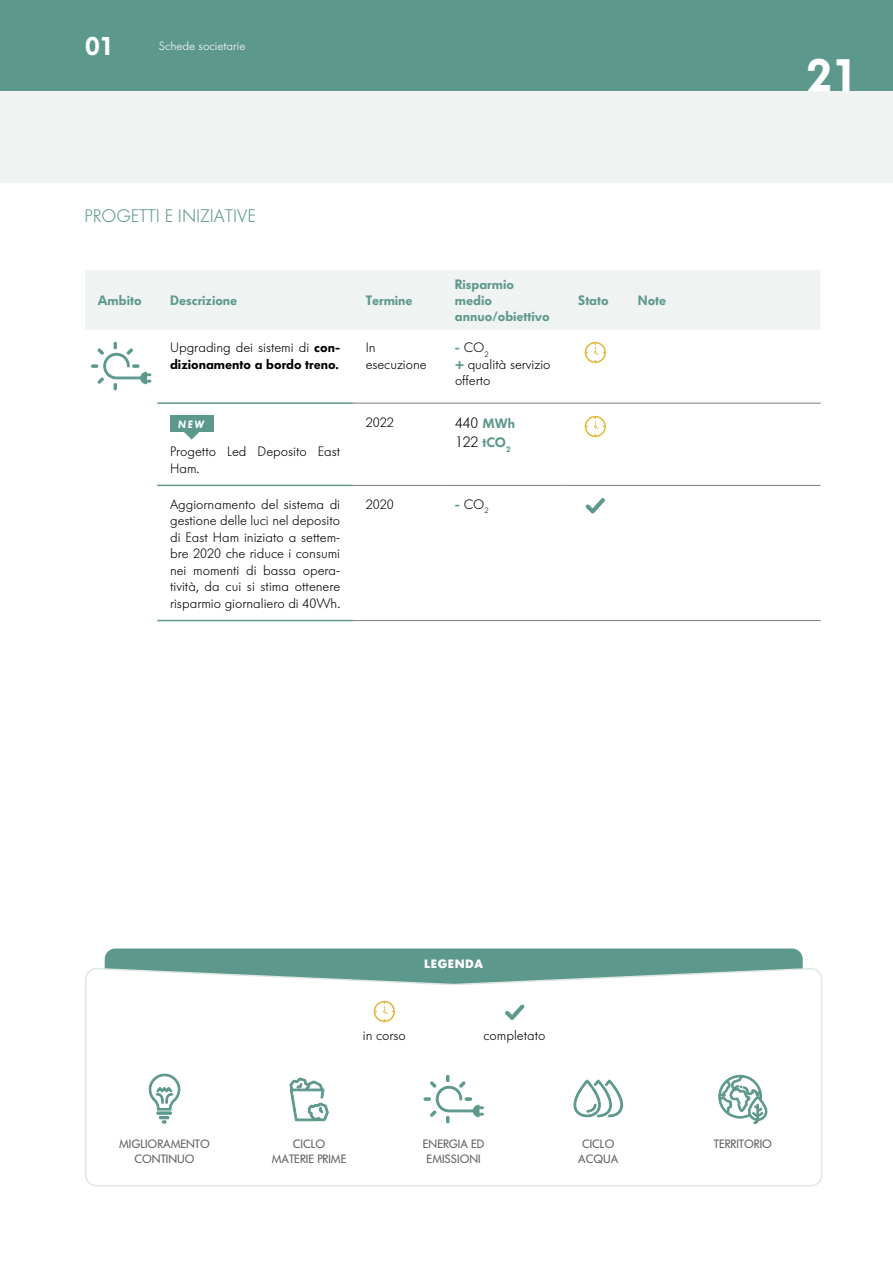
<style>
.page{position:relative;width:893px;height:1263px;background:#fff}
.page>*{position:absolute;margin:0;border:0;box-sizing:border-box;transform-origin:0 0}
.t1{font:600 45px "Futura Serie BQ";color:#fff}
.t2{font:600 25.5px "Futura Serie BQ";color:#fff}
.t3{font:300 18px "Futura Serie BQ";color:#5d988c}
.t4{font:300 15px/19.5px "Futura Serie BQ";color:#000}
.t5{font:300 13.5px/16.5px "Futura Serie BQ";color:#000}
.t6{font:600 13.5px/16.2px "Futura Serie BQ";color:#5d988c}
.t7{font:600 13.5px/16.5px "Futura Serie BQ";color:#000}
.t8{font:12px/15px "Futura Serie BQ";color:#636363;text-align:center}
.t9{font:300 12px "Futura Serie BQ";color:#fff}
.t10{font:700 12px "Futura Serie BQ";letter-spacing:.05em;color:#fff}
.t11{font:italic 600 10.5px "Futura Serie BQ";color:#fff}
.s1{font-weight:300}
.s2{font-weight:600;color:#5d988c}
.s3{font-weight:600;font-size:13.5px;color:#5d988c}
</style>
<div class="page">
<div style="left:0;top:0;width:893px;height:91px;background:#5d988c"></div>
<div style="left:0;top:91px;width:893px;height:91px;background:#eff3f1"></div>
<div style="left:105px;top:948px;width:698px;height:184px;background:#5d988c;border-radius:11px"></div>
<div style="left:86px;top:969px;width:736px;height:217px;background:#fff;border-radius:11px"></div>
<div style="left:85px;top:968px;width:737px;height:218px;border:2px solid #dfe7e4;border-radius:11px"></div>
<svg style="left:573px;top:1079px;width:51px;height:39px"></svg>
<svg style="left:290px;top:1077px;width:39px;height:45px"></svg>
<svg style="left:718px;top:1074px;width:50px;height:50px"></svg>
<svg style="left:374px;top:1001px;width:21px;height:21px"></svg>
<svg style="left:505px;top:1004px;width:20px;height:16px"></svg>
<svg style="left:423px;top:1074px;width:61px;height:50px"></svg>
<svg style="left:149px;top:1073px;width:32px;height:51px"></svg>
<div style="left:85px;top:270px;width:736px;height:60px;background:#eff3f1"></div>
<hr style="left:353px;top:403px;width:89px;height:1px;background:#7c7c7c">
<hr style="left:353px;top:485px;width:89px;height:1px;background:#7c7c7c">
<hr style="left:353px;top:620px;width:89px;height:1px;background:#7c7c7c">
<hr style="left:442px;top:403px;width:124px;height:1px;background:#7c7c7c">
<hr style="left:442px;top:485px;width:124px;height:1px;background:#7c7c7c">
<hr style="left:442px;top:620px;width:124px;height:1px;background:#7c7c7c">
<hr style="left:566px;top:403px;width:59px;height:1px;background:#7c7c7c">
<hr style="left:566px;top:485px;width:59px;height:1px;background:#7c7c7c">
<hr style="left:566px;top:620px;width:59px;height:1px;background:#7c7c7c">
<hr style="left:625px;top:403px;width:196px;height:1px;background:#7c7c7c">
<hr style="left:625px;top:485px;width:196px;height:1px;background:#7c7c7c">
<hr style="left:625px;top:620px;width:196px;height:1px;background:#7c7c7c">
<hr style="left:157px;top:402px;width:196px;height:2px;background:#5d988c">
<hr style="left:157px;top:485px;width:196px;height:1px;background:#5d988c">
<hr style="left:157px;top:620px;width:196px;height:1px;background:#5d988c">
<svg style="left:91px;top:341px;width:60px;height:50px"></svg>
<svg style="left:585px;top:342px;width:21px;height:21px"></svg>
<div style="left:170px;top:416px;width:43px;height:16px;background:#5d988c"></div>
<svg style="left:184px;top:432px;width:15px;height:8px"></svg>
<svg style="left:585px;top:416px;width:21px;height:21px"></svg>
<svg style="left:585px;top:498px;width:20px;height:16px"></svg>
<h2 class="t2" style="left:85px;top:32px;width:31px">01</h2>
<p class="t9" style="left:159px;top:39px;width:88px">Schede societarie</p>
<h3 class="t3" style="left:84px;top:205px;width:173px">PROGETTI E INIZIATIVE</h3>
<p class="t6" style="left:98px;top:292px;width:45px">Ambito</p>
<p class="t6" style="left:170px;top:292px;width:69px">Descrizione</p>
<p class="t6" style="left:366px;top:292px;width:48px">Termine</p>
<p class="t6" style="left:455px;top:276px;width:96px">Risparmio medio annuo/obiettivo</p>
<p class="t7" style="left:170px;top:340px;width:172px"><span class="s1">Upgrading dei sistemi di</span> con&shy;dizionamento a bordo treno.</p>
<p class="t5" style="left:366px;top:340px;width:62px">In esecuzione</p>
<p class="t5" style="left:455px;top:340px;width:97px"><span class="s2">-</span> CO<sub>2<br></sub><span class="s2">+</span> qualità servizio offerto</p>
<p class="t11" style="left:178px;top:418px;width:28px">NEW</p>
<p class="t5" style="left:170px;top:443px;width:172px">Progetto Led Deposito East<br>Ham.</p>
<p class="t5" style="left:366px;top:414px;width:30px">2022</p>
<p class="t4" style="left:455px;top:413px;width:62px">440 <span class="s3">MWh<br></span>122 <span class="s3">tCO</span><sub>2</sub></p>
<p class="t5" style="left:170px;top:496px;width:172px;text-align:justify">Aggiornamento del sistema di gestione delle luci nel deposito di East Ham iniziato a settem&shy;bre 2020 che riduce i consumi nei momenti di bassa opera&shy;tività, da cui si stima ottenere risparmio giornaliero di 40Wh.</p>
<p class="t5" style="left:366px;top:496px;width:30px">2020</p>
<p class="t5" style="left:455px;top:496px;width:35px"><span class="s2">-</span> CO<sub>2</sub></p>
<p class="t6" style="left:578px;top:292px;width:32px">Stato</p>
<p class="t6" style="left:638px;top:292px;width:30px">Note</p>
<h1 class="t1" style="left:806px;top:49px;width:54px">21</h1>
<p class="t10" style="left:424px;top:956px;width:60px">LEGENDA</p>
<p class="t5" style="left:363px;top:1027px;width:45px">in corso</p>
<p class="t5" style="left:483px;top:1027px;width:63px">completato</p>
<p class="t8" style="left:119px;top:1137px;width:92px">MIGLIORAMENTO<br>CONTINUO</p>
<p class="t8" style="left:423px;top:1137px;width:63px">ENERGIA ED<br>EMISSIONI</p>
<p class="t8" style="left:578px;top:1137px;width:41px">CICLO<br>ACQUA</p>
<p class="t8" style="left:293px;top:1137px;width:34px">CICLO</p>
<p class="t8" style="left:714px;top:1137px;width:60px">TERRITORIO</p>
<p class="t8" style="left:272px;top:1152px;width:76px">MATERIE PRIME</p>
</div>
